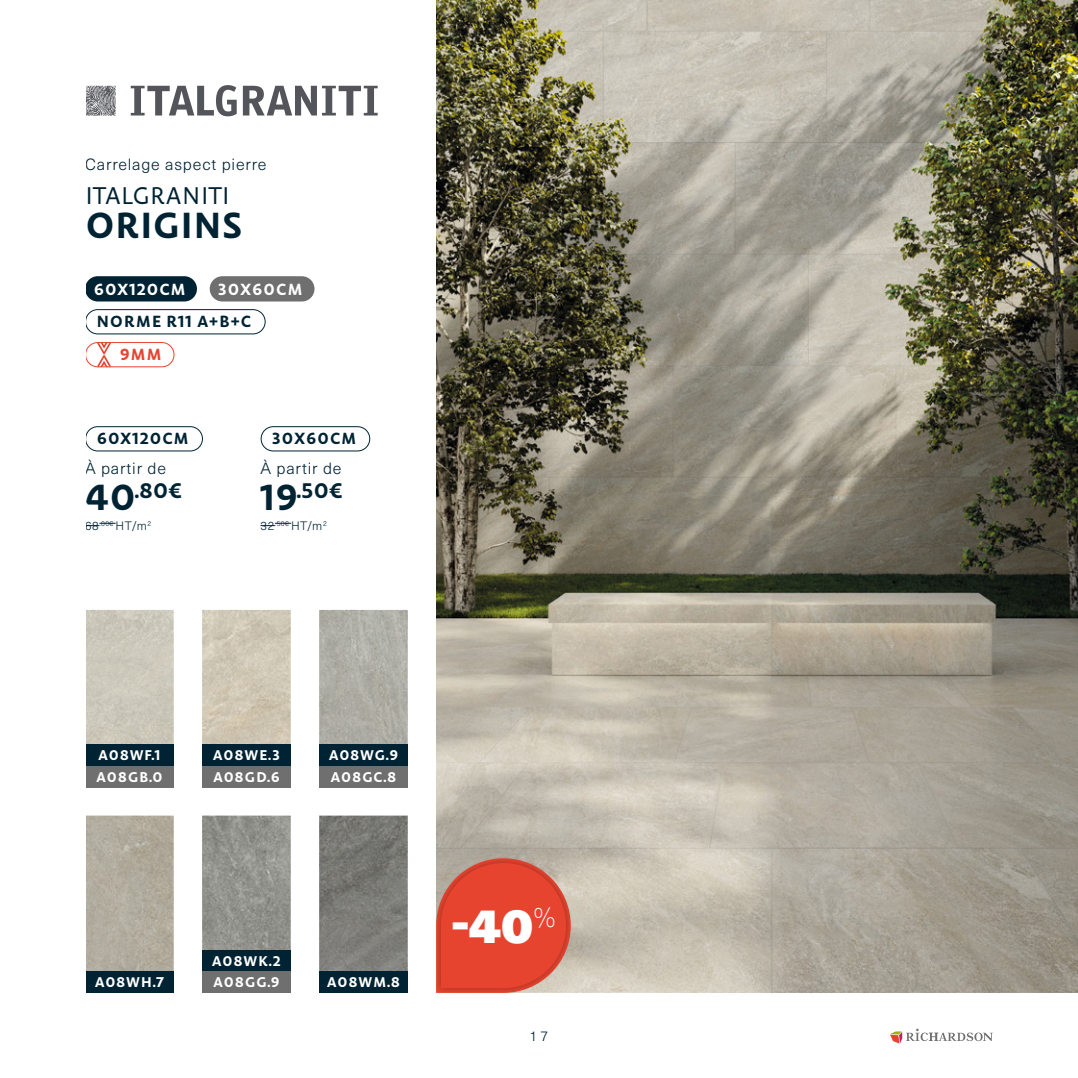
<style>
.page{position:relative;width:1078px;height:1078px;background:#fff}
.page>*{position:absolute;margin:0;border:0;box-sizing:border-box;transform-origin:0 0}
.t1{font:48px "Neue Haas Unica W1 G X Black";color:#fff}
.t2{font:700 36px "Carolineale";color:#002333}
.t3{font:24px "Carolineale";letter-spacing:-.01em;color:#002333}
.t4{font:700 21px "Carolineale";color:#002333}
.t5{font:300 16px "Neue Haas Unica W1 G";letter-spacing:.05em;color:#002333}
.t6{font:700 16px "Carolineale";letter-spacing:.05em;color:#002333}
.t7{font:700 16px "Carolineale";letter-spacing:.05em;color:#fff}
.t8{font:700 16px "Carolineale";color:#e7442f}
.t9{font:700 14px "Carolineale";letter-spacing:.05em;color:#fff}
.t10{font:300 14px "Neue Haas Unica W1 G";color:#002333}
.t11{font:300 12px "Neue Haas Unica W1 G";letter-spacing:.04em;color:#002333}
.s1{font-size:36px}
</style>
<div class="page">
<svg style="left:890px;top:1028px;width:102px;height:15px"></svg>
<img style="left:436px;top:0;width:641px;height:992px">
<div style="left:433px;top:856px;width:139px;height:138px;background:#000;opacity:.33"></div>
<svg style="left:436px;top:858px;width:134px;height:134px;background:#de5542"></svg>
<svg style="left:86px;top:86px;width:30px;height:30px"></svg>
<svg style="left:243px;top:86px;width:134px;height:29px"></svg>
<svg style="left:131px;top:85px;width:106px;height:31px"></svg>
<img style="left:86px;top:610px;width:88px;height:134px">
<img style="left:86px;top:815px;width:88px;height:156px">
<img style="left:202px;top:610px;width:89px;height:134px">
<img style="left:202px;top:815px;width:89px;height:135px">
<img style="left:319px;top:610px;width:88px;height:134px">
<img style="left:319px;top:815px;width:88px;height:156px">
<div style="left:210px;top:276px;width:104px;height:25px;background:#706f6f;border-radius:13px"></div>
<div style="left:260px;top:426px;width:110px;height:25px;border:1px solid #002333;border-radius:12px"></div>
<div style="left:85px;top:744px;width:89px;height:21px;background:#002333"></div>
<div style="left:85px;top:971px;width:89px;height:21px;background:#002333"></div>
<div style="left:202px;top:744px;width:89px;height:21px;background:#002333"></div>
<div style="left:202px;top:950px;width:89px;height:21px;background:#002333"></div>
<div style="left:319px;top:744px;width:88px;height:21px;background:#002333"></div>
<div style="left:319px;top:971px;width:88px;height:21px;background:#002333"></div>
<div style="left:85px;top:765px;width:89px;height:22px;background:#706f6f"></div>
<div style="left:202px;top:765px;width:89px;height:22px;background:#706f6f"></div>
<div style="left:319px;top:765px;width:88px;height:22px;background:#706f6f"></div>
<div style="left:202px;top:971px;width:89px;height:21px;background:#706f6f"></div>
<svg style="left:260px;top:523px;width:31px;height:3px"></svg>
<div style="left:85px;top:342px;width:89px;height:25px;border:1px solid #e7442f;border-radius:12px"></div>
<svg style="left:97px;top:342px;width:14px;height:25px"></svg>
<div style="left:85px;top:276px;width:112px;height:25px;background:#002333;border-radius:13px"></div>
<div style="left:85px;top:309px;width:180px;height:25px;border:1px solid #002333;border-radius:12px"></div>
<div style="left:85px;top:426px;width:118px;height:25px;border:1px solid #002333;border-radius:12px"></div>
<svg style="left:86px;top:523px;width:30px;height:3px"></svg>
<p class="t5" style="left:85px;top:153px;width:183px">Carrelage aspect pierre</p>
<p class="t3" style="left:85px;top:177px;width:146px">ITALGRANITI</p>
<p class="t2" style="left:85px;top:197px;width:159px">ORIGINS</p>
<p class="t7" style="left:94px;top:277px;width:94px">60X120CM</p>
<p class="t6" style="left:96px;top:309px;width:156px">NORME R11 A+B+C</p>
<p class="t7" style="left:218px;top:277px;width:86px">30X60CM</p>
<p class="t8" style="left:120px;top:341px;width:44px">9MM</p>
<p class="t6" style="left:97px;top:426px;width:94px">60X120CM</p>
<p class="t4" style="left:85px;top:474px;width:98px"><span class="s1">40</span>.80€</p>
<p class="t5" style="left:85px;top:456px;width:82px">À partir de</p>
<p class="t6" style="left:272px;top:426px;width:86px">30X60CM</p>
<p class="t5" style="left:260px;top:456px;width:82px">À partir de</p>
<p class="t4" style="left:260px;top:474px;width:84px"><span class="s1">19</span>.50€</p>
<p class="t11" style="left:85px;top:516px;width:68px">68<sup>.00€</sup> HT/m<sup>2</sup></p>
<p class="t11" style="left:260px;top:516px;width:68px">32<sup>.50€</sup> HT/m<sup>2</sup></p>
<p class="t9" style="left:98px;top:744px;width:64px">A08WF.1</p>
<p class="t9" style="left:213px;top:744px;width:68px">A08WE.3</p>
<p class="t9" style="left:328px;top:744px;width:71px">A08WG.9</p>
<p class="t9" style="left:96px;top:765px;width:68px">A08GB.0</p>
<p class="t9" style="left:213px;top:765px;width:68px">A08GD.6</p>
<p class="t9" style="left:330px;top:765px;width:67px">A08GC.8</p>
<p class="t9" style="left:95px;top:970px;width:71px">A08WH.7</p>
<p class="t9" style="left:212px;top:949px;width:70px">A08WK.2</p>
<p class="t9" style="left:213px;top:970px;width:68px">A08GG.9</p>
<p class="t9" style="left:327px;top:970px;width:74px">A08WM.8</p>
<p class="t1" style="left:451px;top:886px;width:106px">-40<sup>%</sup></p>
<p class="t10" style="left:530px;top:1025px;width:20px">17</p>
</div>
